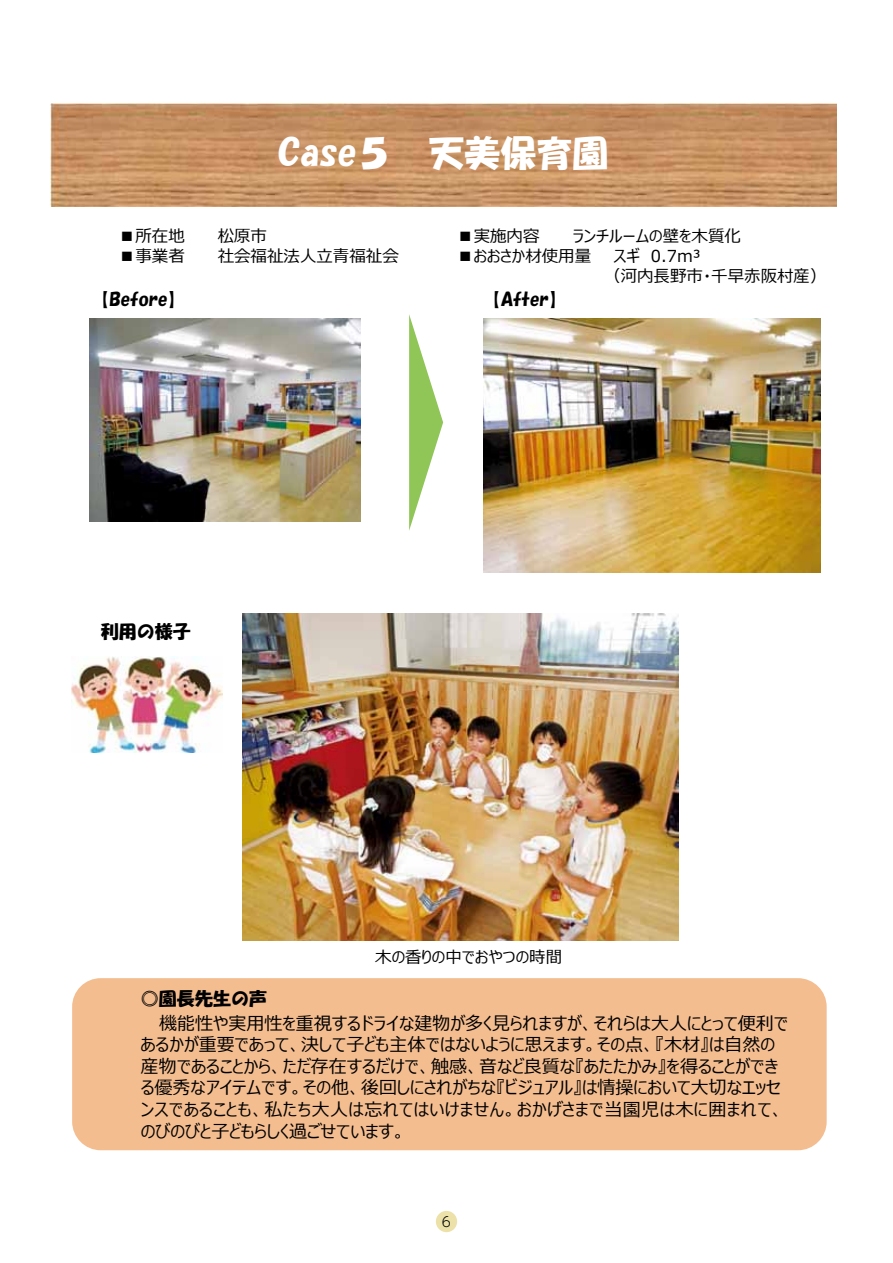
<style>
.page{position:relative;width:893px;height:1263px;background:#fff}
.page>*{position:absolute;margin:0;border:0;box-sizing:border-box;transform-origin:0 0}
.t1{font:36px "HGS Soei Kakupoptai";color:#fff}
.t2{font:18px/21.6px "Meiryo UI";color:#000}
.t3{font:18px "HGS Soei Kakupoptai";color:#000}
.t4{font:16.5px/19.8px "Meiryo UI";color:#000}
.t5{font:300 13.8px "UD Shin M Go Pro";color:#000}
</style>
<div class="page">
<img style="left:90px;top:318px;width:270px;height:203px">
<img style="left:243px;top:614px;width:435px;height:326px">
<img style="left:483px;top:319px;width:338px;height:253px">
<div style="left:72px;top:978px;width:755px;height:172px;background:#f4bd90;border-radius:29px"></div>
<img style="left:50px;top:104px;width:786px;height:103px">
<svg style="left:409px;top:314px;width:34px;height:217px"></svg>
<img style="left:72px;top:656px;width:150px;height:96px">
<div style="left:436px;top:1211px;width:21px;height:21px;background:#ebe1a9;border-radius:50%"></div>
<h1 class="t1" style="left:278px;top:135px;width:332px">Case５ 天美保育園</h1>
<p class="t4" style="left:119px;top:227px;width:67px">■所在地</p>
<p class="t4" style="left:218px;top:227px;width:51px">松原市</p>
<p class="t4" style="left:119px;top:247px;width:67px">■事業者</p>
<p class="t4" style="left:218px;top:247px;width:183px">社会福祉法人立青福祉会</p>
<p class="t4" style="left:457px;top:227px;width:84px">■実施内容</p>
<p class="t4" style="left:572px;top:227px;width:170px">ランチルームの壁を木質化</p>
<p class="t4" style="left:457px;top:247px;width:136px">■おおさか材使用量</p>
<p class="t4" style="left:604px;top:247px;width:224px;text-indent:10px">スギ 0.7m³<br>（河内長野市・千早赤阪村産）</p>
<p class="t3" style="left:91px;top:290px;width:95px">【Before】</p>
<p class="t3" style="left:483px;top:290px;width:85px">【After】</p>
<p class="t3" style="left:101px;top:623px;width:91px">利用の様子</p>
<p class="t4" style="left:375px;top:948px;width:188px">木の香りの中でおやつの時間</p>
<p class="t3" style="left:141px;top:990px;width:128px">◎園長先生の声</p>
<p class="t2" style="left:141px;top:1013px;width:649px">　 機能性や実用性を重視するドライな建物が多く見られますが、それらは大人にとって便利であるかが重要であって、決して子ども主体ではないように思えます。その点、『木材』は自然の産物であることから、ただ存在するだけで、触感、音など良質な『あたたかみ』を得ることができる優秀なアイテムです。その他、後回しにされがちな『ビジュアル』は情操において大切なエッセンスであることも、私たち大人は忘れてはいけません。おかげさまで当園児は木に囲まれて、のびのびと子どもらしく過ごせています。</p>
<p class="t5" style="left:442px;top:1210px;width:11px">6</p>
</div>
